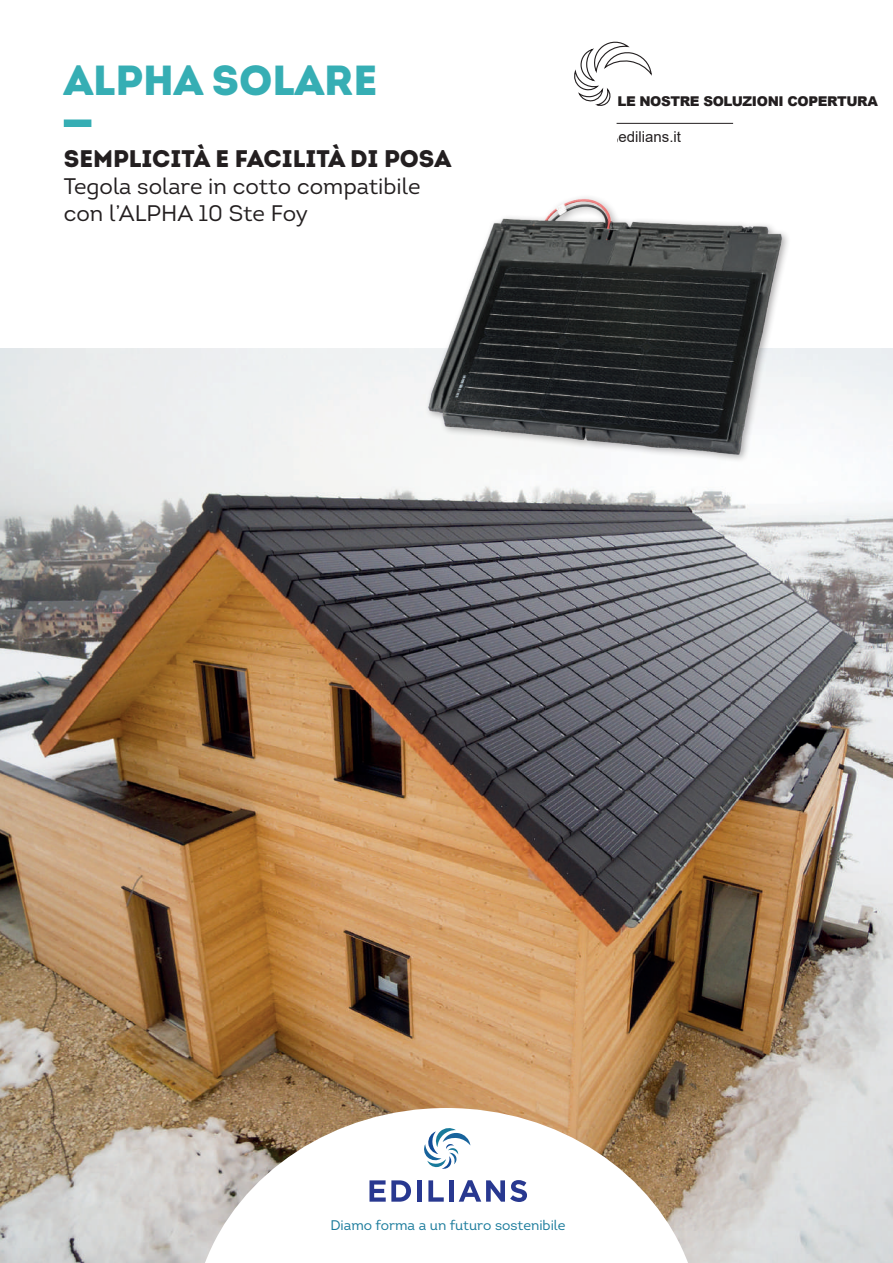
<style>
.page{position:relative;width:893px;height:1263px;background:#fff}
.page>*{position:absolute;margin:0;border:0;box-sizing:border-box;transform-origin:0 0}
.t1{font:900 42px "Intro";color:#36aeb4}
.t2{font:900 24px "Intro";color:#231f20}
.t3{font:22.5px/27px "Intro";color:#231f20}
.t4{font:15px "Arial";color:#231f20}
.t5{font:13.95px "Intro";color:#187a9b}
.t6{font:900 13.5px "Arial";letter-spacing:-.03em;color:#231f20}
</style>
<div class="page">
<img style="left:0;top:349px;width:893px;height:914px">
<div style="left:64px;top:119px;width:27px;height:8px;background:#36aeb4"></div>
<hr style="left:617px;top:123px;width:116px;height:1px;background:#231f20">
<svg style="left:574px;top:41px;width:78px;height:65px"></svg>
<svg style="left:204px;top:1108px;width:484px;height:155px"></svg>
<svg style="left:423px;top:1127px;width:47px;height:42px"></svg>
<svg style="left:369px;top:1180px;width:42px;height:22px"></svg>
<div style="left:417px;top:1180px;width:5px;height:22px;background:#283890"></div>
<svg style="left:428px;top:1180px;width:16px;height:22px"></svg>
<div style="left:449px;top:1180px;width:5px;height:22px;background:#283890"></div>
<svg style="left:459px;top:1180px;width:68px;height:22px"></svg>
<img style="left:398px;top:197px;width:434px;height:281px">
<div style="left:617px;top:80px;width:276px;height:28px;background:#fff"></div>
<h1 class="t1" style="left:64px;top:53px;width:315px">ALPHA SOLARE</h1>
<p class="t2" style="left:64px;top:143px;width:389px">SEMPLICITÀ E FACILITÀ DI POSA</p>
<p class="t3" style="left:64px;top:172px;width:358px">Tegola solare in cotto compatibile con l’ALPHA 10 Ste Foy</p>
<p class="t6" style="left:617px;top:92px;width:262px">LE NOSTRE SOLUZIONI COPERTURA</p>
<p class="t4" style="left:618px;top:126px;width:64px">edilians.it</p>
<p class="t5" style="left:330px;top:1216px;width:236px">Diamo forma a un futuro sostenibile</p>
</div>
